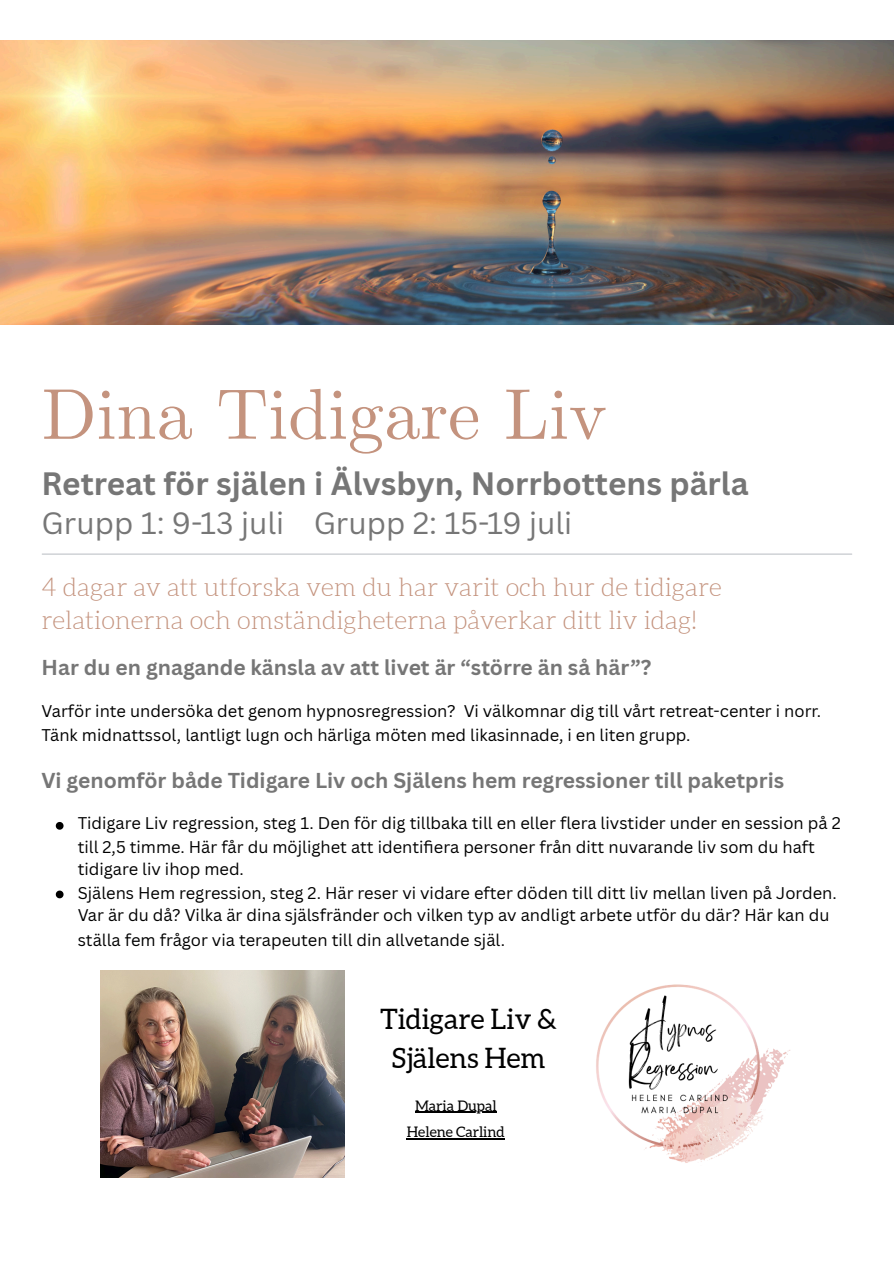
<style>
.page{position:relative;width:894px;height:1263px;background:#fff}
.page>*{position:absolute;margin:0;border:0;box-sizing:border-box;transform-origin:0 0}
.t1{font:72px "CMU Serif";color:#c4937e}
.t2{font:700 31.5px "Canva Sans";color:#767676}
.t3{font:30px "Canva Sans";color:#767676}
.t4{font:28.05px "Aleo";color:#000}
.t5{font:300 25.5px/32.7px "Aleo";color:#c4937e}
.t6{font:700 21px "Canva Sans";color:#767676}
.t7{font:16.5px/23.1px "Canva Sans";color:#000}
.t8{font:14.55px "Aleo";color:#000}
</style>
<div class="page">
<img style="left:0;top:40px;width:893px;height:284px">
<hr style="left:42px;top:554px;width:809px;height:1px;background:#bfc3c8">
<svg style="left:56px;top:822px;width:7px;height:8px"></svg>
<svg style="left:56px;top:891px;width:7px;height:7px"></svg>
<img style="left:596px;top:984px;width:195px;height:179px">
<img style="left:100px;top:971px;width:244px;height:207px">
<hr style="left:407px;top:1138px;width:97px;height:2px;background:#000">
<hr style="left:415px;top:1112px;width:81px;height:1px;background:#000">
<h1 class="t1" style="left:42px;top:371px;width:566px">Dina Tidigare Liv</h1>
<h3 class="t2" style="left:42px;top:461px;width:708px">Retreat för själen i Älvsbyn, Norrbottens pärla</h3>
<p class="t3" style="left:42px;top:502px;width:532px">Grupp 1: 9-13 juli Grupp 2: 15-19 juli</p>
<p class="t5" style="left:42px;top:571px;width:681px">4 dagar av att utforska vem du har varit och hur de tidigare relationerna och omständigheterna påverkar ditt liv idag!</p>
<p class="t6" style="left:42px;top:653px;width:611px">Har du en gnagande känsla av att livet är “större än så här”?</p>
<p class="t7" style="left:42px;top:698px;width:780px;line-height:24.8px">Varför inte undersöka det genom hypnosregression? Vi välkomnar dig till vårt retreat-center i norr.<br>Tänk midnattssol, lantligt lugn och härliga möten med likasinnade, i en liten grupp.</p>
<p class="t6" style="left:42px;top:765px;width:743px">Vi genomför både Tidigare Liv och Själens hem regressioner till paketpris</p>
<p class="t7" style="left:78px;top:811px;width:764px">Tidigare Liv regression, steg 1. Den för dig tillbaka till en eller flera livstider under en session på 2 till 2,5 timme. Här får du möjlighet att identifiera personer från ditt nuvarande liv som du haft tidigare liv ihop med.</p>
<p class="t7" style="left:78px;top:881px;width:760px;line-height:22.5px">Själens Hem regression, steg 2. Här reser vi vidare efter döden till ditt liv mellan liven på Jorden.<br>Var är du då? Vilka är dina själsfränder och vilken typ av andligt arbete utför du där? Här kan du</p>
<p class="t7" style="left:78px;top:928px;width:429px">ställa fem frågor via terapeuten till din allvetande själ.</p>
<p class="t4" style="left:380px;top:1003px;width:178px">Tidigare Liv &amp;</p>
<p class="t4" style="left:391px;top:1042px;width:155px">Själens Hem</p>
<p class="t8" style="left:415px;top:1097px;width:83px">Maria Dupal</p>
<p class="t8" style="left:407px;top:1124px;width:99px">Helene Carlind</p>
</div>
